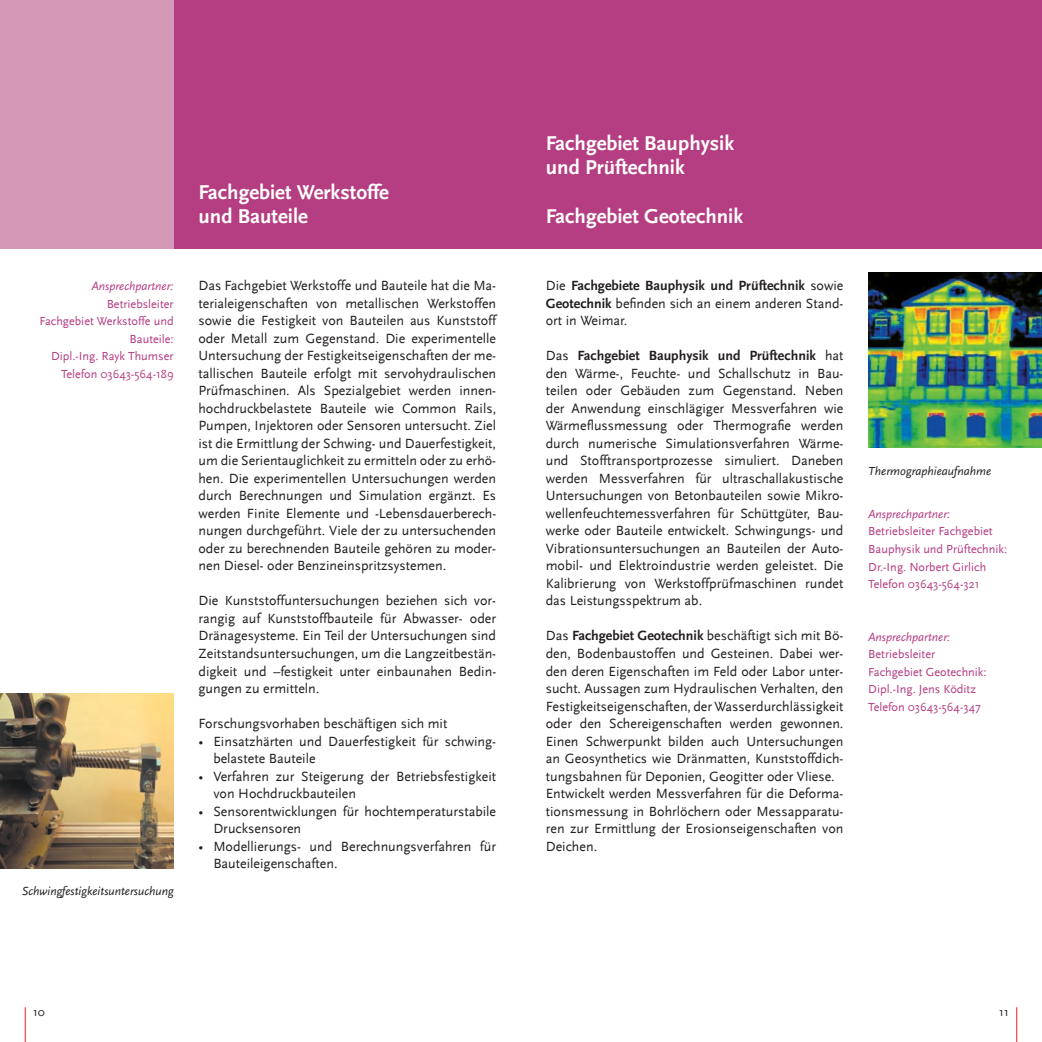
<style>
.page{position:relative;width:1042px;height:1042px;background:#fff}
.page>*{position:absolute;margin:0;border:0;box-sizing:border-box;transform-origin:0 0}
.t1{font:700 21px/24.5px "Scala Sans";color:#fff}
.t2{font:14px/17.5px "Scala Sans";color:#231f20}
.t3{font:12.25px/17.5px "Scala Sans";color:#b53d81}
.t4{font:italic 12.25px "Scala Sans";color:#231f20}
.t5{font:italic 12.25px "Scala Sans";color:#b53d81}
.t6{font:12.25px "Scala Sans";color:#231f20}
.s1{font-weight:700}
</style>
<div class="page">
<hr style="left:25px;top:1007px;width:1px;height:35px;background:#ee1d23">
<hr style="left:1016px;top:1007px;width:1px;height:35px;background:#ee1d23">
<div style="left:0;top:0;width:1042px;height:248px;background:#b53d81"></div>
<img style="left:0;top:693px;width:174px;height:175px">
<div style="left:0;top:0;width:174px;height:248px;background:#d399b5"></div>
<img style="left:868px;top:273px;width:174px;height:175px">
<p class="t5" style="left:92px;top:280px;width:84px">Ansprechpartner:</p>
<p class="t3" style="left:40px;top:295px;width:136px;text-align:right">Betriebsleiter<br>Fachgebiet Werkstoffe und<br>Bauteile:<br>Dipl.-Ing. Rayk Thumser<br>Telefon 03643-564-189</p>
<p class="t4" style="left:22px;top:884px;width:153px">Schwingfestigkeitsuntersuchung</p>
<h1 class="t1" style="left:198px;top:180px;width:192px">Fachgebiet Werkstoffe und Bauteile</h1>
<p class="t2" style="left:198px;top:277px;width:299px;text-align:justify">Das Fachgebiet Werkstoffe und Bauteile hat die Ma&shy;terialeigenschaften von metallischen Werkstoffen sowie die Festigkeit von Bauteilen aus Kunststoff oder Metall zum Gegenstand. Die experimentelle Untersuchung der Festigkeitseigenschaften der me&shy;tallischen Bauteile erfolgt mit servohydraulischen Prüfmaschinen. Als Spezialgebiet werden innen&shy;hochdruckbelastete Bauteile wie Common Rails, Pumpen, Injektoren oder Sensoren untersucht. Ziel ist die Ermittlung der Schwing- und Dauerfestigkeit, um die Serientauglichkeit zu ermitteln oder zu erhö&shy;hen. Die experimentellen Untersuchungen werden durch Berechnungen und Simulation ergänzt. Es werden Finite Elemente und -Lebensdauerberech&shy;nungen durchgeführt. Viele der zu untersuchenden oder zu berechnenden Bauteile gehören zu moder&shy;nen Diesel- oder Benzineinspritzsystemen.</p>
<p class="t2" style="left:198px;top:592px;width:299px;text-align:justify">Die Kunststoffuntersuchungen beziehen sich vor&shy;rangig auf Kunststoffbauteile für Abwasser- oder Dränagesysteme. Ein Teil der Untersuchungen sind Zeitstandsuntersuchungen, um die Langzeitbestän&shy;digkeit und –festigkeit unter einbaunahen Bedin&shy;gungen zu ermitteln.</p>
<p class="t2" style="left:198px;top:715px;width:250px">Forschungsvorhaben beschäftigen sich mit</p>
<p class="t2" style="left:213px;top:732px;width:284px;text-indent:-15px">• Einsatzhärten und Dauerfestigkeit für schwing&shy;belastete Bauteile</p>
<p class="t2" style="left:213px;top:767px;width:284px;text-indent:-15px">• Verfahren zur Steigerung der Betriebsfestigkeit von Hochdruckbauteilen</p>
<p class="t2" style="left:213px;top:802px;width:284px;text-indent:-15px">• Sensorentwicklungen für hochtemperaturstabile<br>Drucksensoren</p>
<p class="t2" style="left:213px;top:837px;width:284px;text-indent:-15px">• Modellierungs- und Berechnungsverfahren für<br>Bauteileigenschaften.</p>
<h1 class="t1" style="left:546px;top:131px;width:190px">Fachgebiet Bauphysik und Prüftechnik</h1>
<h1 class="t1" style="left:546px;top:205px;width:199px">Fachgebiet Geotechnik</h1>
<p class="t2" style="left:546px;top:277px;width:299px;text-align:justify">Die <span class="s1">Fachgebiete Bauphysik und Prüftechnik</span> sowie <span class="s1">Geotechnik</span> befinden sich an einem anderen Stand&shy;ort in Weimar.</p>
<p class="t2" style="left:546px;top:347px;width:299px;text-align:justify">Das <span class="s1">Fachgebiet Bauphysik und Prüftechnik</span> hat den Wärme-, Feuchte- und Schallschutz in Bau&shy;teilen oder Gebäuden zum Gegenstand. Neben der Anwendung einschlägiger Messverfahren wie Wärmeflussmessung oder Thermografie werden durch numerische Simulationsverfahren Wärme&shy;und Stofftransportprozesse simuliert. Daneben werden Messverfahren für ultraschallakustische Untersuchungen von Betonbauteilen sowie Mikro&shy;wellenfeuchtemessverfahren für Schüttgüter, Bau&shy;werke oder Bauteile entwickelt. Schwingungs- und Vibrationsuntersuchungen an Bauteilen der Auto&shy;mobil- und Elektroindustrie werden geleistet. Die Kalibrierung von Werkstoffprüfmaschinen rundet das Leistungsspektrum ab.</p>
<p class="t2" style="left:546px;top:627px;width:299px">Das <span class="s1">Fachgebiet Geotechnik</span> beschäftigt sich mit Bö&shy;den, Bodenbaustoffen und Gesteinen. Dabei wer&shy;den deren Eigenschaften im Feld oder Labor unter&shy;sucht. Aussagen zum Hydraulischen Verhalten, den Festigkeitseigenschaften, der Wasserdurchlässigkeit oder den Schereigenschaften werden gewonnen.<br>Einen Schwerpunkt bilden auch Untersuchungen an Geosynthetics wie Dränmatten, Kunststoffdich&shy;tungsbahnen für Deponien, Geogitter oder Vliese.<br>Entwickelt werden Messverfahren für die Deforma&shy;tionsmessung in Bohrlöchern oder Messapparatu&shy;ren zur Ermittlung der Erosionseigenschaften von Deichen.</p>
<p class="t4" style="left:868px;top:464px;width:124px">Thermographieaufnahme</p>
<p class="t5" style="left:868px;top:507px;width:84px">Ansprechpartner:</p>
<p class="t3" style="left:868px;top:523px;width:140px">Betriebsleiter Fachgebiet<br>Bauphysik und Prüftechnik:<br>Dr.-Ing. Norbert Girlich<br>Telefon 03643-564-321</p>
<p class="t5" style="left:868px;top:630px;width:84px">Ansprechpartner:</p>
<p class="t3" style="left:868px;top:645px;width:120px">Betriebsleiter<br>Fachgebiet Geotechnik:<br>Dipl.-Ing. Jens Köditz<br>Telefon 03643-564-347</p>
<p class="t6" style="left:33px;top:1006px;width:13px">10</p>
<p class="t6" style="left:999px;top:1006px;width:11px">11</p>
</div>
